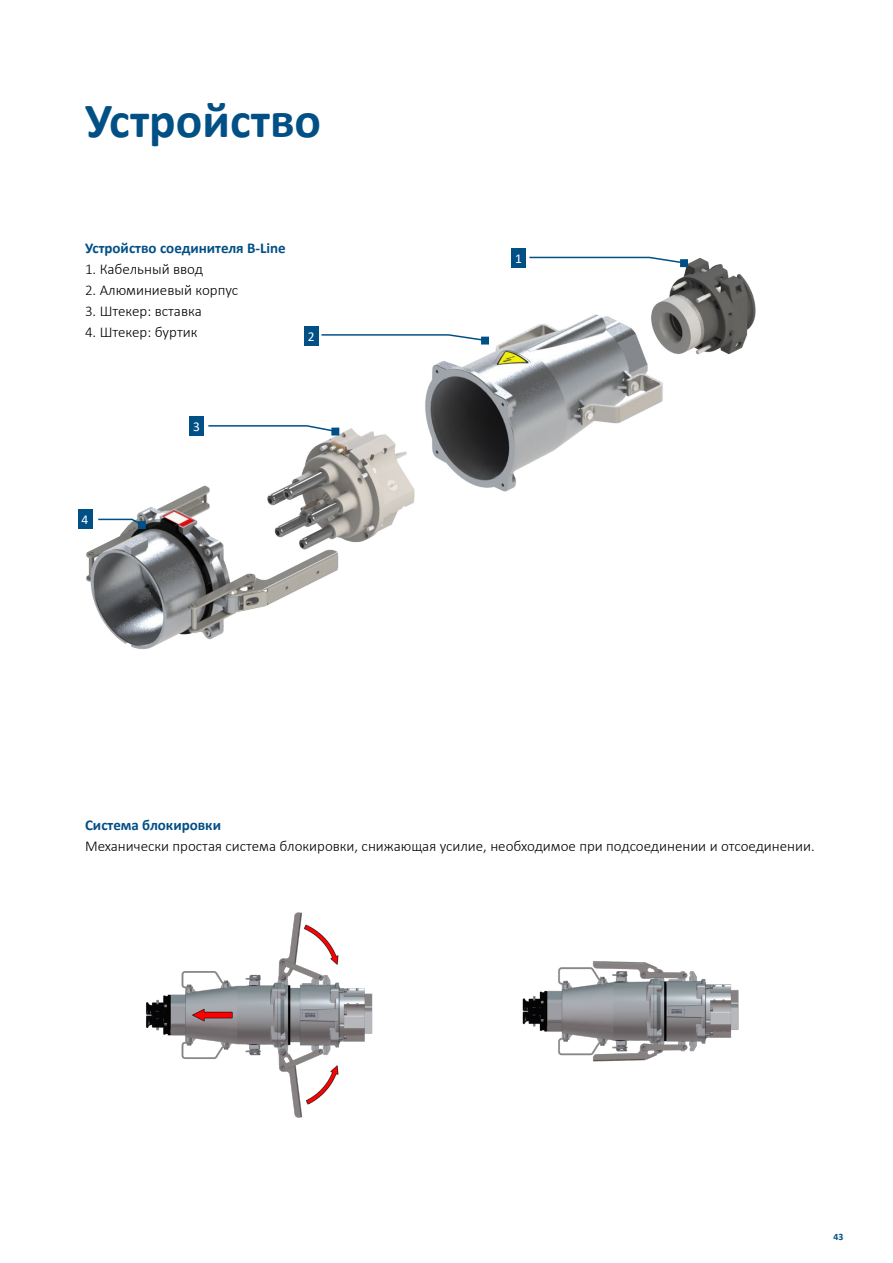
<style>
.page{position:relative;width:893px;height:1263px;background:#fff}
.page>*{position:absolute;margin:0;border:0;box-sizing:border-box;transform-origin:0 0}
.t1{font:700 49.5px "Calibri";color:#005086}
.t2{font:300 15px "Calibri";color:#000}
.t3{font:700 15px "Calibri";color:#005086}
.t4{font:13.5px "Calibri";color:#fff}
.t5{font:700 9.75px "Calibri";color:#005086}
</style>
<div class="page">
<img style="left:85px;top:248px;width:671px;height:402px">
<svg style="left:528px;top:256px;width:158px;height:9px"></svg>
<svg style="left:680px;top:259px;width:8px;height:8px"></svg>
<div style="left:511px;top:249px;width:15px;height:19px;background:#005086"></div>
<svg style="left:320px;top:333px;width:167px;height:9px"></svg>
<svg style="left:481px;top:337px;width:8px;height:8px"></svg>
<div style="left:304px;top:326px;width:15px;height:19px;background:#005086"></div>
<svg style="left:207px;top:424px;width:130px;height:9px"></svg>
<div style="left:331px;top:428px;width:8px;height:7px;background:#005086;border:2px solid #005086"></div>
<div style="left:189px;top:416px;width:15px;height:19px;background:#005086"></div>
<svg style="left:97px;top:518px;width:47px;height:9px"></svg>
<svg style="left:138px;top:521px;width:8px;height:8px"></svg>
<div style="left:78px;top:509px;width:15px;height:19px;background:#005086"></div>
<img style="left:146px;top:912px;width:227px;height:206px">
<img style="left:522px;top:961px;width:217px;height:101px">
<h1 class="t1" style="left:85px;top:86px;width:238px">Устройство</h1>
<p class="t3" style="left:85px;top:237px;width:202px">Устройство соединителя B-Line</p>
<p class="t2" style="left:85px;top:259px;width:119px">1. Кабельный ввод</p>
<p class="t2" style="left:85px;top:280px;width:155px">2. Алюминиевый корпус</p>
<p class="t2" style="left:85px;top:301px;width:118px">3. Штекер: вставка</p>
<p class="t2" style="left:85px;top:322px;width:114px">4. Штекер: буртик</p>
<p class="t4" style="left:308px;top:327px;width:8px">2</p>
<p class="t4" style="left:193px;top:417px;width:8px">3</p>
<p class="t4" style="left:81px;top:510px;width:8px">4</p>
<p class="t4" style="left:515px;top:249px;width:8px">1</p>
<p class="t3" style="left:85px;top:814px;width:138px">Система блокировки</p>
<p class="t2" style="left:85px;top:837px;width:731px">Механически простая система блокировки, снижающая усилие, необходимое при подсоединении и отсоединении.</p>
<p class="t5" style="left:833px;top:1229px;width:11px">43</p>
</div>
